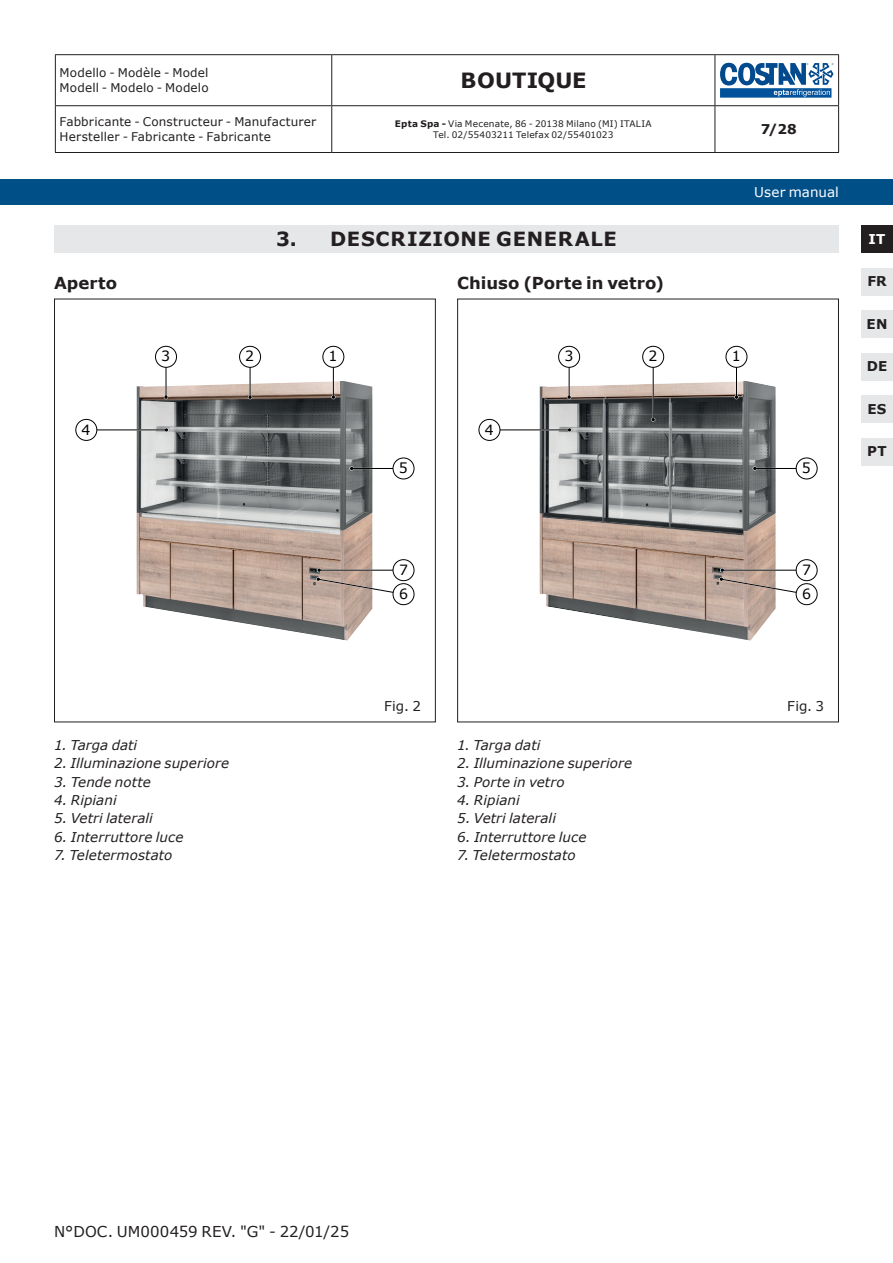
<style>
.page{position:relative;width:893px;height:1263px;background:#fff}
.page>*{position:absolute;margin:0;border:0;box-sizing:border-box;transform-origin:0 0}
.t1{font:700 21px "Verdana";color:#231f20}
.t2{font:700 19.5px "Verdana";letter-spacing:.035em;color:#231f20}
.t3{font:700 16.5px "Verdana";letter-spacing:.005em;color:#231f20}
.t4{font:15px "Verdana";letter-spacing:.005em;color:#231f20}
.t5{font:14.1px/24px "Verdana";color:#000001}
.t6{font:italic 13.5px "Verdana";letter-spacing:.005em;color:#231f20}
.t7{font:700 13.5px "Verdana";letter-spacing:.015em;color:#231f20}
.t8{font:13.5px "Verdana";color:#fff}
.t9{font:13.5px "Verdana";letter-spacing:.01em;color:#231f20}
.t10{font:700 13.5px "Verdana";color:#fff}
.t11{font:12px/14.7px "Verdana";letter-spacing:.015em;color:#231f20}
.t12{font:9px/10.9px "Verdana";letter-spacing:.02em;color:#231f20;text-align:center}
.s1{font-weight:700}
</style>
<div class="page">
<hr style="left:55px;top:54px;width:277px;height:1px;background:#231f20">
<hr style="left:55px;top:55px;width:1px;height:50px;background:#231f20">
<hr style="left:332px;top:54px;width:383px;height:1px;background:#231f20">
<hr style="left:331px;top:55px;width:1px;height:50px;background:#231f20">
<hr style="left:715px;top:54px;width:124px;height:1px;background:#231f20">
<hr style="left:715px;top:55px;width:1px;height:50px;background:#231f20">
<hr style="left:838px;top:55px;width:1px;height:50px;background:#231f20">
<hr style="left:55px;top:105px;width:277px;height:1px;background:#231f20">
<hr style="left:55px;top:106px;width:1px;height:46px;background:#231f20">
<hr style="left:332px;top:105px;width:383px;height:1px;background:#231f20">
<hr style="left:331px;top:106px;width:1px;height:46px;background:#231f20">
<hr style="left:715px;top:105px;width:124px;height:1px;background:#231f20">
<hr style="left:715px;top:106px;width:1px;height:46px;background:#231f20">
<hr style="left:838px;top:106px;width:1px;height:46px;background:#231f20">
<hr style="left:55px;top:152px;width:277px;height:1px;background:#231f20">
<hr style="left:332px;top:152px;width:383px;height:1px;background:#231f20">
<hr style="left:715px;top:152px;width:124px;height:1px;background:#231f20">
<svg style="left:720px;top:63px;width:113px;height:35px"></svg>
<div style="left:0;top:179px;width:893px;height:25px;background:#014f87"></div>
<div style="left:861px;top:268px;width:32px;height:28px;background:#e6e7e9"></div>
<div style="left:861px;top:310px;width:32px;height:28px;background:#e6e7e9"></div>
<div style="left:861px;top:353px;width:32px;height:28px;background:#e6e7e9"></div>
<div style="left:861px;top:395px;width:32px;height:28px;background:#e6e7e9"></div>
<div style="left:861px;top:438px;width:32px;height:28px;background:#e6e7e9"></div>
<div style="left:861px;top:225px;width:32px;height:28px;background:#231f20"></div>
<div style="left:54px;top:225px;width:785px;height:28px;background:#e6e7e9"></div>
<img style="left:136px;top:381px;width:236px;height:259px">
<hr style="left:333px;top:357px;width:1px;height:40px;background:#000001">
<svg style="left:331px;top:395px;width:4px;height:4px"></svg>
<div style="left:323px;top:346px;width:21px;height:21px;background:#fff;border-radius:50%"></div>
<div style="left:322px;top:346px;width:22px;height:22px;border:1px solid #000001;border-radius:50%"></div>
<hr style="left:249px;top:357px;width:2px;height:42px;background:#fff">
<hr style="left:250px;top:357px;width:1px;height:40px;background:#000001">
<svg style="left:248px;top:395px;width:4px;height:4px"></svg>
<div style="left:240px;top:346px;width:21px;height:21px;background:#fff;border-radius:50%"></div>
<div style="left:239px;top:346px;width:22px;height:22px;border:1px solid #000001;border-radius:50%"></div>
<hr style="left:165px;top:357px;width:2px;height:42px;background:#fff">
<hr style="left:166px;top:357px;width:1px;height:40px;background:#000001">
<svg style="left:164px;top:395px;width:4px;height:4px"></svg>
<div style="left:155px;top:346px;width:22px;height:21px;background:#fff;border-radius:50%"></div>
<div style="left:155px;top:346px;width:22px;height:22px;border:1px solid #000001;border-radius:50%"></div>
<hr style="left:86px;top:429px;width:82px;height:1px;background:#fff">
<hr style="left:86px;top:430px;width:81px;height:1px;background:#000001">
<svg style="left:164px;top:428px;width:5px;height:4px"></svg>
<div style="left:76px;top:419px;width:21px;height:21px;background:#fff;border-radius:50%"></div>
<div style="left:75px;top:419px;width:22px;height:22px;border:1px solid #000001;border-radius:50%"></div>
<div style="left:393px;top:559px;width:21px;height:22px;border:1px solid #000001;border-radius:50%"></div>
<svg style="left:315px;top:568px;width:90px;height:28px"></svg>
<div style="left:393px;top:584px;width:21px;height:21px;background:#fff;border-radius:50%"></div>
<div style="left:393px;top:583px;width:21px;height:22px;border:1px solid #000001;border-radius:50%"></div>
<hr style="left:352px;top:468px;width:52px;height:1px;background:#000001">
<svg style="left:349px;top:466px;width:5px;height:5px"></svg>
<div style="left:393px;top:458px;width:21px;height:21px;background:#fff;border-radius:50%"></div>
<div style="left:393px;top:458px;width:21px;height:21px;border:1px solid #000001;border-radius:50%"></div>
<img style="left:540px;top:381px;width:236px;height:259px">
<hr style="left:736px;top:357px;width:1px;height:40px;background:#000001">
<svg style="left:734px;top:395px;width:5px;height:4px"></svg>
<div style="left:726px;top:346px;width:21px;height:21px;background:#fff;border-radius:50%"></div>
<div style="left:726px;top:346px;width:21px;height:22px;border:1px solid #000001;border-radius:50%"></div>
<hr style="left:652px;top:357px;width:2px;height:64px;background:#fff">
<hr style="left:653px;top:357px;width:1px;height:63px;background:#000001">
<svg style="left:651px;top:418px;width:4px;height:4px"></svg>
<div style="left:643px;top:346px;width:21px;height:21px;background:#fff;border-radius:50%"></div>
<div style="left:642px;top:346px;width:22px;height:22px;border:1px solid #000001;border-radius:50%"></div>
<hr style="left:568px;top:357px;width:2px;height:42px;background:#fff">
<hr style="left:569px;top:357px;width:1px;height:40px;background:#000001">
<svg style="left:567px;top:395px;width:4px;height:4px"></svg>
<div style="left:559px;top:346px;width:21px;height:21px;background:#fff;border-radius:50%"></div>
<div style="left:558px;top:346px;width:22px;height:22px;border:1px solid #000001;border-radius:50%"></div>
<hr style="left:489px;top:429px;width:82px;height:1px;background:#fff">
<hr style="left:489px;top:430px;width:81px;height:1px;background:#000001">
<svg style="left:568px;top:428px;width:4px;height:4px"></svg>
<div style="left:479px;top:419px;width:21px;height:21px;background:#fff;border-radius:50%"></div>
<div style="left:479px;top:419px;width:21px;height:22px;border:1px solid #000001;border-radius:50%"></div>
<hr style="left:755px;top:468px;width:52px;height:1px;background:#000001">
<svg style="left:753px;top:466px;width:4px;height:5px"></svg>
<div style="left:796px;top:458px;width:21px;height:21px;background:#fff;border-radius:50%"></div>
<div style="left:796px;top:458px;width:21px;height:21px;border:1px solid #000001;border-radius:50%"></div>
<div style="left:796px;top:559px;width:21px;height:22px;border:1px solid #000001;border-radius:50%"></div>
<svg style="left:718px;top:568px;width:90px;height:28px"></svg>
<div style="left:796px;top:584px;width:21px;height:21px;background:#fff;border-radius:50%"></div>
<div style="left:796px;top:583px;width:21px;height:22px;border:1px solid #000001;border-radius:50%"></div>
<p class="t11" style="left:60px;top:66px;width:151px">Modello - Modèle - Model<br>Modell - Modelo - Modelo</p>
<h1 class="t1" style="left:460px;top:66px;width:128px">Boutique</h1>
<p class="t11" style="left:60px;top:115px;width:258px">Fabbricante - Constructeur - Manufacturer<br>Hersteller - Fabricante - Fabricante</p>
<p class="t12" style="left:395px;top:118px;width:258px"><span class="s1">Epta Spa -</span> Via Mecenate, 86 - 20138 Milano (MI) ITALIA<br>Tel. 02/55403211 Telefax 02/55401023</p>
<p class="t7" style="left:761px;top:120px;width:37px">7/28</p>
<p class="t8" style="left:754px;top:183px;width:86px">User manual</p>
<p class="t3" style="left:54px;top:272px;width:65px">Aperto</p>
<p class="t5" style="left:82px;top:417px;width:10px">4</p>
<h2 class="t2" style="left:276px;top:225px;width:339px">3. DESCRIZIONE GENERALE</h2>
<p class="t10" style="left:869px;top:229px;width:18px">IT</p>
<p class="t5" style="left:161px;top:344px;width:10px">3</p>
<p class="t5" style="left:245px;top:344px;width:10px">2</p>
<p class="t5" style="left:329px;top:344px;width:10px">1</p>
<p class="t5" style="left:399px;top:456px;width:10px">5</p>
<p class="t5" style="left:399px;top:558px;width:10px">7<br>6</p>
<p class="t3" style="left:457px;top:272px;width:208px">Chiuso (Porte in vetro)</p>
<p class="t5" style="left:485px;top:417px;width:10px">4</p>
<p class="t5" style="left:564px;top:344px;width:10px">3</p>
<p class="t5" style="left:648px;top:344px;width:10px">2</p>
<p class="t5" style="left:732px;top:344px;width:10px">1</p>
<p class="t9" style="left:384px;top:696px;width:38px">Fig. 2</p>
<p class="t5" style="left:802px;top:456px;width:10px">5</p>
<p class="t5" style="left:802px;top:558px;width:10px">7<br>6</p>
<p class="t9" style="left:787px;top:696px;width:38px">Fig. 3</p>
<p class="t7" style="left:867px;top:272px;width:21px">FR</p>
<p class="t7" style="left:867px;top:314px;width:22px">EN</p>
<p class="t7" style="left:867px;top:357px;width:22px">DE</p>
<p class="t7" style="left:867px;top:399px;width:21px">ES</p>
<p class="t7" style="left:867px;top:442px;width:21px">PT</p>
<p class="t6" style="left:54px;top:736px;width:85px">1. Targa dati</p>
<p class="t6" style="left:54px;top:754px;width:177px">2. Illuminazione superiore</p>
<p class="t6" style="left:54px;top:772px;width:98px">3. Tende notte</p>
<p class="t6" style="left:54px;top:791px;width:64px">4. Ripiani</p>
<p class="t6" style="left:54px;top:809px;width:100px">5. Vetri laterali</p>
<p class="t6" style="left:54px;top:827px;width:131px">6. Interruttore luce</p>
<p class="t6" style="left:54px;top:846px;width:120px">7. Teletermostato</p>
<p class="t6" style="left:457px;top:736px;width:85px">1. Targa dati</p>
<p class="t6" style="left:457px;top:754px;width:177px">2. Illuminazione superiore</p>
<p class="t6" style="left:457px;top:772px;width:109px">3. Porte in vetro</p>
<p class="t6" style="left:457px;top:791px;width:64px">4. Ripiani</p>
<p class="t6" style="left:457px;top:809px;width:100px">5. Vetri laterali</p>
<p class="t6" style="left:457px;top:827px;width:131px">6. Interruttore luce</p>
<p class="t6" style="left:457px;top:846px;width:120px">7. Teletermostato</p>
<p class="t4" style="left:54px;top:1221px;width:297px">N°DOC. UM000459 REV. "G" - 22/01/25</p>
</div>
